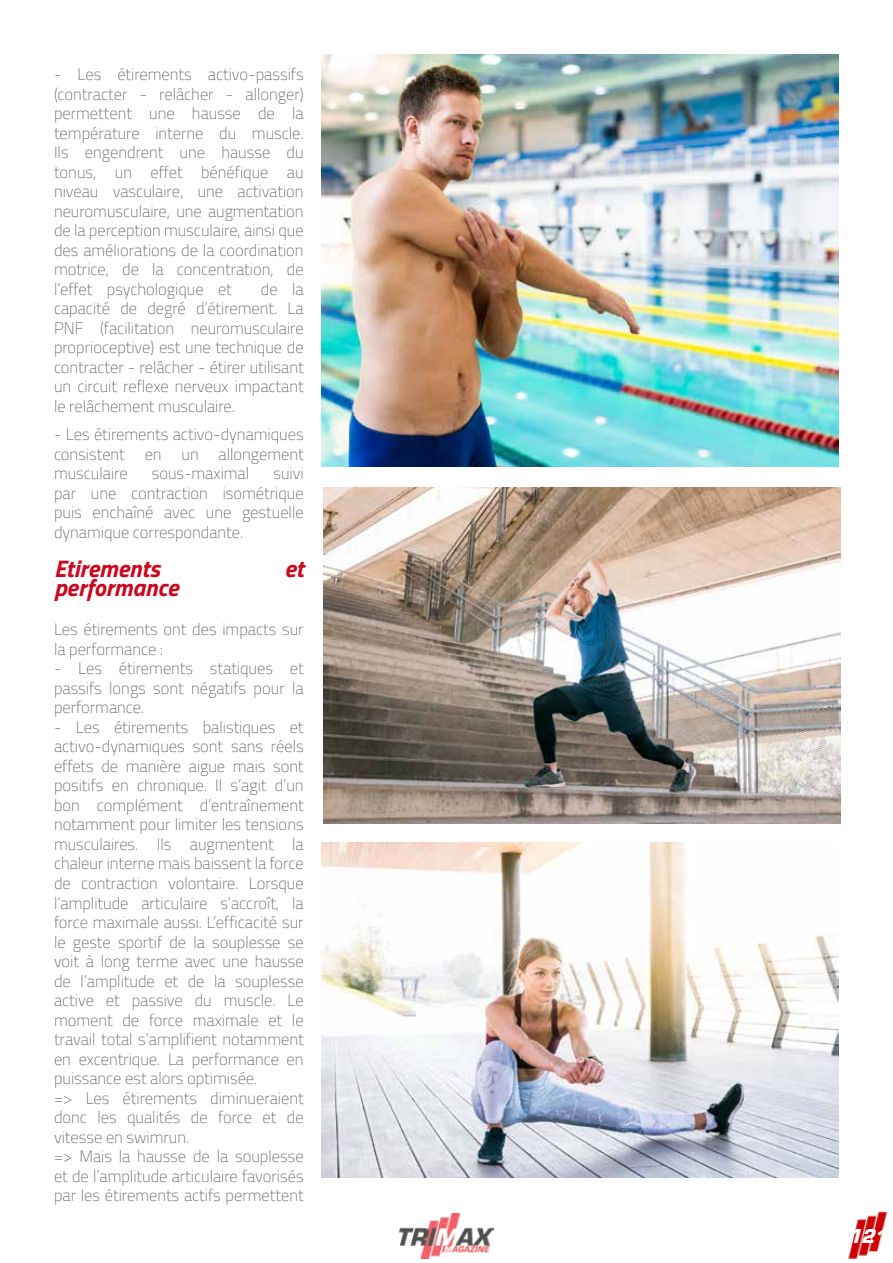
<style>
.page{position:relative;width:893px;height:1263px;background:#fff}
.page>*{position:absolute;margin:0;border:0;box-sizing:border-box;transform-origin:0 0}
.t1{font:italic 700 24px "Titillium Web";color:#cd071e}
.t2{font:italic 900 21px "Eurostile";color:#fff}
.t3{font:100 16.5px/19.5px "Titillium Web";color:#58585a;text-align:justify}
</style>
<div class="page">
<img style="left:848px;top:1211px;width:39px;height:48px">
<img style="left:399px;top:1214px;width:95px;height:45px">
<img style="left:322px;top:54px;width:517px;height:413px">
<img style="left:323px;top:487px;width:518px;height:336px">
<img style="left:322px;top:842px;width:517px;height:336px">
<p class="t3" style="left:54px;top:64px;width:251px">- Les étirements activo-passifs (contracter - relâcher - allonger) permettent une hausse de la température interne du muscle.<br>Ils engendrent une hausse du tonus, un effet bénéfique au niveau vasculaire, une activation neuromusculaire, une augmentation de la perception musculaire, ainsi que des améliorations de la coordination motrice, de la concentration, de l’effet psychologique et</p>
<p class="t3" style="left:54px;top:279px;width:251px;text-indent:207px">de la capacité de degré d’étirement. La PNF (facilitation neuromusculaire proprioceptive) est une technique de contracter - relâcher - étirer utilisant un circuit reflexe nerveux impactant le relâchement musculaire.</p>
<p class="t3" style="left:54px;top:424px;width:251px">- Les étirements activo-dynamiques consistent en un allongement musculaire</p>
<p class="t3" style="left:152px;top:463px;width:99px">sous-maximal</p>
<p class="t3" style="left:54px;top:463px;width:251px;text-indent:219px">suivi par une contraction isométrique puis enchaîné avec une gestuelle dynamique correspondante.</p>
<h1 class="t1" style="left:54px;top:550px;width:107px">Etirements</h1>
<h1 class="t1" style="left:284px;top:550px;width:21px">et</h1>
<h1 class="t1" style="left:54px;top:569px;width:126px">performance</h1>
<p class="t3" style="left:54px;top:619px;width:251px">Les étirements ont des impacts sur la performance :</p>
<p class="t3" style="left:54px;top:658px;width:251px">- Les étirements statiques et passifs longs sont négatifs pour la performance.</p>
<p class="t3" style="left:54px;top:717px;width:251px;text-align:left">- Les étirements balistiques et activo-dynamiques sont sans réels effets de manière aigue mais sont positifs en chronique. Il s’agit d’un bon complément d’entraînement notamment pour limiter les tensions musculaires. Ils augmentent la chaleur interne mais baissent la force de contraction volontaire. Lorsque l’amplitude articulaire s’accroît, la force maximale aussi. L’efficacité sur le geste sportif de la souplesse se voit à long terme avec une hausse de l’amplitude et de la souplesse active et passive du muscle. Le moment de force maximale et le travail total s’amplifient notamment en excentrique. La performance en puissance est alors optimisée.<br>=&gt; Les étirements diminueraient donc les qualités de force et de vitesse en swimrun.<br>=&gt; Mais la hausse de la souplesse et de l’amplitude articulaire favorisés par les étirements actifs permettent</p>
<p class="t2" style="left:847px;top:1225px;width:42px">121</p>
</div>
